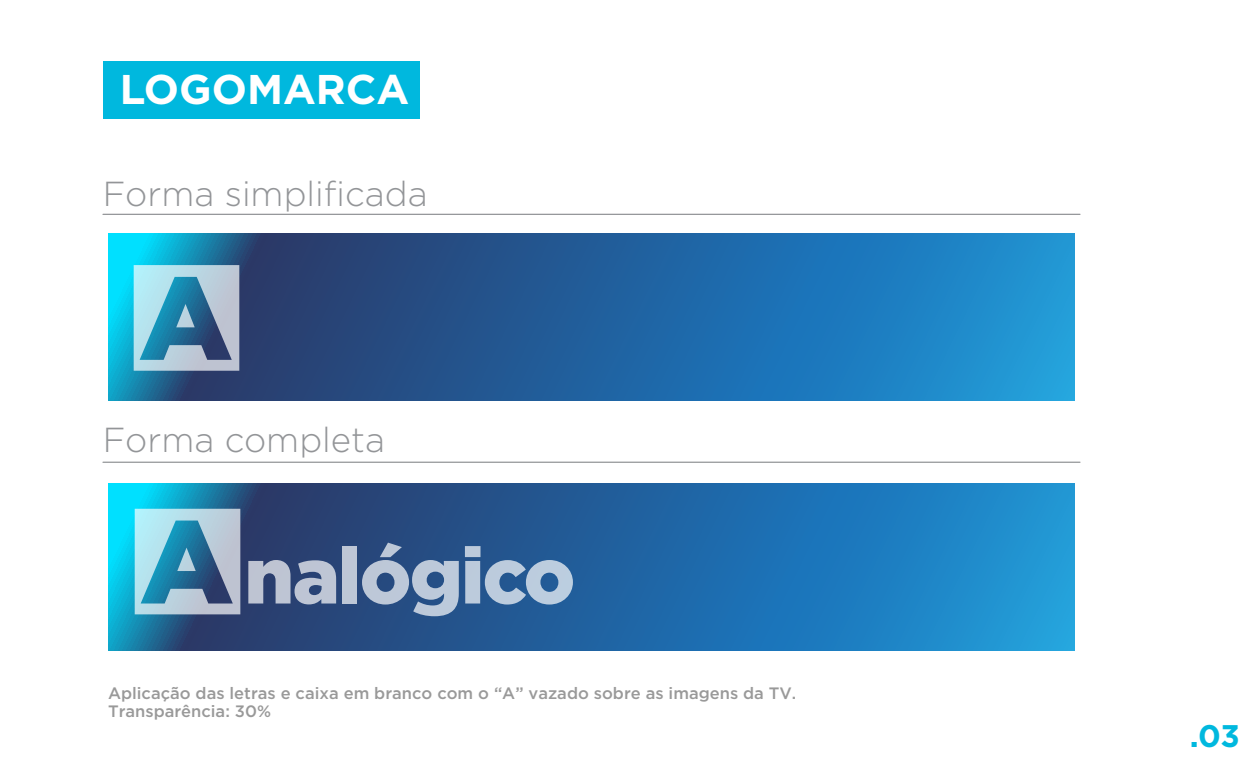
<style>
.page{position:relative;width:1260px;height:765px;background:#fff}
.page>*{position:absolute;margin:0;border:0;box-sizing:border-box;transform-origin:0 0}
.t1{font:700 41.5px "Gotham";color:#fff}
.t2{font:300 34.75px "Gotham";color:#939598}
.t3{font:700 31.25px "Gotham";color:#00b8de}
.t4{font:500 16.5px/17.5px "Gotham";color:#999}
</style>
<div class="page">
<div style="left:103px;top:61px;width:317px;height:58px;background:#00b8de"></div>
<svg style="left:108px;top:483px;width:967px;height:168px;background:#206ea9"></svg>
<svg style="left:108px;top:233px;width:967px;height:168px;background:#206aa5"></svg>
<svg style="left:135px;top:509px;width:105px;height:105px;background:#81b0c6"></svg>
<svg style="left:248px;top:560px;width:88px;height:44px;background:#929db6"></svg>
<div style="left:342px;top:546px;width:15px;height:58px;background:#bdc7d6"></div>
<svg style="left:362px;top:543px;width:97px;height:73px;background:#6f88ac"></svg>
<svg style="left:465px;top:546px;width:108px;height:59px;background:#7193b8"></svg>
<svg style="left:134px;top:265px;width:105px;height:106px;background:#81aec5"></svg>
<hr style="left:103px;top:214px;width:977px;height:1px;background:#939598">
<hr style="left:103px;top:462px;width:977px;height:1px;background:#939598">
<h1 class="t1" style="left:120px;top:66px;width:291px">LOGOMARCA</h1>
<h2 class="t2" style="left:103px;top:174px;width:326px">Forma simplificada</h2>
<h2 class="t2" style="left:103px;top:421px;width:284px">Forma completa</h2>
<p class="t4" style="left:108px;top:684px;width:690px">Aplicação das letras e caixa em branco com o “A” vazado sobre as imagens da TV.<br>Transparência: 30%</p>
<h3 class="t3" style="left:1190px;top:718px;width:52px">.03</h3>
</div>
